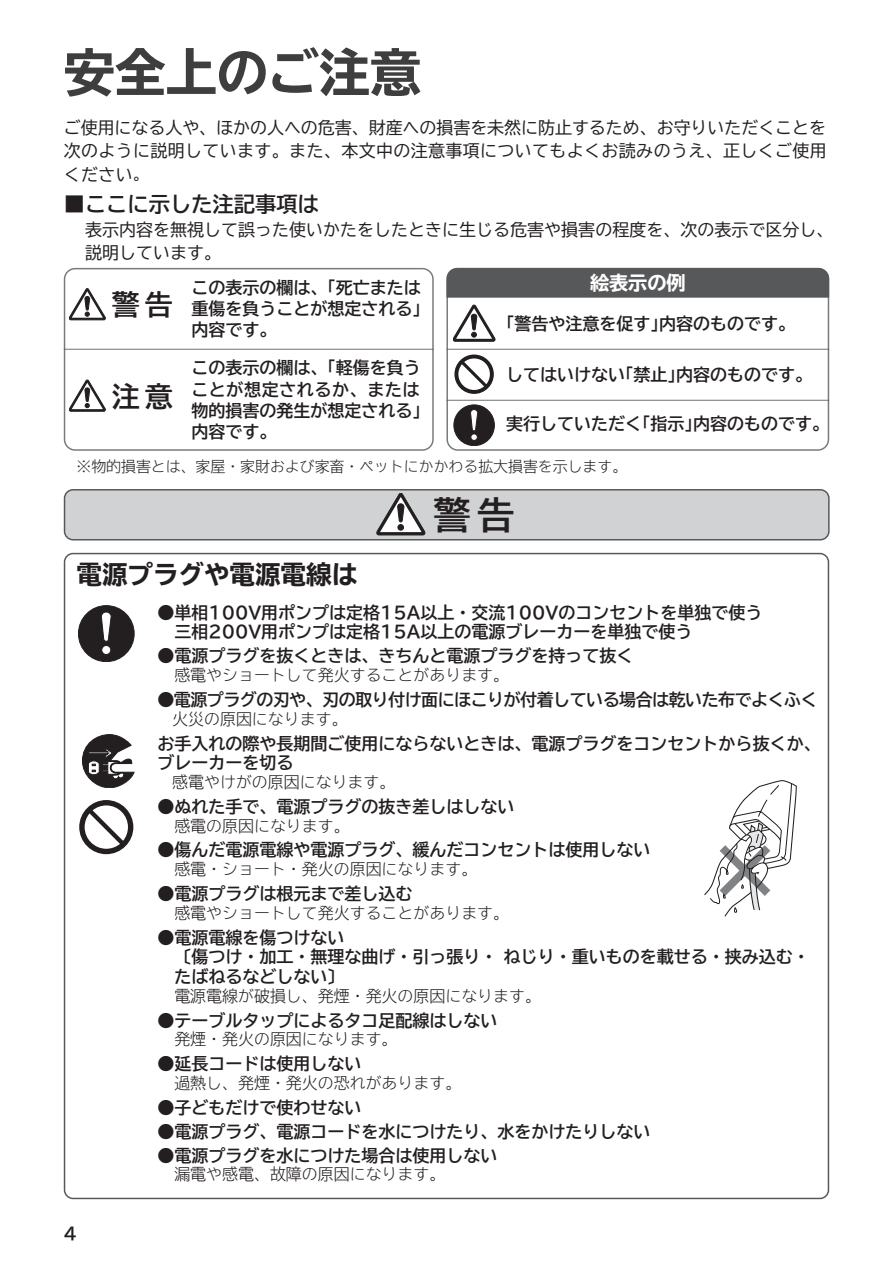
<style>
.page{position:relative;width:893px;height:1263px;background:#fff}
.page>*{position:absolute;margin:0;border:0;box-sizing:border-box;transform-origin:0 0}
.t1{font:700 expanded 51px "TBUD Go Std";color:#3e3e3f}
.t2{font:37.35px "TBUD Go Std Bold 90 pv RKSJ H";color:#231f20}
.t3{font:27.9px "TBUD Go Std Bold 90 pv RKSJ H";color:#231f20}
.t4{font:700 expanded 25.5px "TBUD Go Std";color:#231f20}
.t5{font:700 21.3px "TBUD Go Std";color:#231f20}
.t6{font:700 expanded 19.2px "TBUD Go Std";color:#fff}
.t7{font:700 16.95px/21.3px "TBUD Go Std";color:#231f20}
.t8{font:16.95px/23.4px "TBUD Go Std";color:#231f20;text-align:justify}
.t9{font:700 16.95px "TBUD Go Std";letter-spacing:-.03em;color:#231f20}
.t10{font:300 15.9px "TBUD Go Std Super";color:#231f20}
.t11{font:300 14.85px "TBUD Go Std Super";color:#231f20}
.s1{font-size:14.85px}
</style>
<div class="page">
<div style="left:64px;top:268px;width:370px;height:183px;border:1px solid #57585a;border-radius:11px"></div>
<hr style="left:64px;top:349px;width:370px;height:1px;background:#57585a">
<svg style="left:69px;top:288px;width:37px;height:32px"></svg>
<svg style="left:69px;top:380px;width:37px;height:32px"></svg>
<div style="left:446px;top:268px;width:383px;height:30px;background:#57585a"></div>
<hr style="left:446px;top:349px;width:383px;height:1px;background:#57585a">
<hr style="left:446px;top:400px;width:383px;height:1px;background:#57585a">
<svg style="left:453px;top:305px;width:42px;height:36px"></svg>
<svg style="left:454px;top:354px;width:40px;height:40px"></svg>
<svg style="left:454px;top:405px;width:40px;height:41px"></svg>
<div style="left:65px;top:490px;width:764px;height:50px;background:#d1d2d4;border-radius:9px"></div>
<div style="left:64px;top:489px;width:766px;height:51px;border:1px solid #57585a;border-radius:9px"></div>
<svg style="left:377px;top:493px;width:49px;height:42px"></svg>
<svg style="left:82px;top:734px;width:52px;height:54px"></svg>
<svg style="left:79px;top:800px;width:54px;height:54px"></svg>
<svg style="left:78px;top:605px;width:56px;height:57px"></svg>
<svg style="left:704px;top:780px;width:93px;height:137px"></svg>
<h1 class="t1" style="left:64px;top:44px;width:359px">安全上のご注意</h1>
<p class="t8" style="left:64px;top:116px;width:764px">ご使用になる人や、ほかの人への危害、財産への損害を未然に防止するため、お守りいただくことを次のように説明しています。また、本文中の注意事項についてもよくお読みのうえ、正しくご使用ください<span class="s1">。</span></p>
<p class="t5" style="left:64px;top:187px;width:257px">■ここに示した注記事項は</p>
<p class="t8" style="left:85px;top:218px;width:741px">表示内容を無視して誤った使いかたをしたときに生じる危害や損害の程度を、次の表示で区分し､説明しています。</p>
<p class="t7" style="left:191px;top:277px;width:240px">この表示の欄は、「死亡または重傷を負うことが想定される」内容です。</p>
<p class="t7" style="left:191px;top:357px;width:248px">この表示の欄は、「軽傷を負うことが想定されるか、または物的損害の発生が想定される」　内容です。</p>
<p class="t6" style="left:590px;top:272px;width:97px">絵表示の例</p>
<p class="t7" style="left:506px;top:313px;width:291px">｢警告や注意を促す｣内容のものです。</p>
<p class="t7" style="left:506px;top:364px;width:308px">してはいけない｢禁止｣内容のものです。</p>
<p class="t7" style="left:506px;top:413px;width:316px">実行していただく｢指示｣内容のものです｡</p>
<p class="t11" style="left:77px;top:454px;width:552px">※物的損害とは、家屋・家財および家畜・ペットにかかわる拡大損害を示します。</p>
<h2 class="t2" style="left:433px;top:484px;width:83px">警告</h2>
<h3 class="t4" style="left:77px;top:560px;width:282px">電源プラグや電源電線は</h3>
<p class="t7" style="left:157px;top:603px;width:607px;line-height:19.6px">●単相100V用ポンプは定格15A以上・交流100Vのコンセントを単独で使う　三相200V用ポンプは定格15A以上の電源ブレーカーを単独で使う</p>
<p class="t7" style="left:157px;top:646px;width:478px">●電源プラグを抜くときは、きちんと電源プラグを持って抜く</p>
<p class="t10" style="left:174px;top:662px;width:336px">感電やショートして発火することがあります。</p>
<p class="t9" style="left:157px;top:686px;width:662px">●電源プラグの刃や、刃の取り付け面にほこりが付着している場合は乾いた布でよくふく</p>
<p class="t10" style="left:172px;top:706px;width:177px">火災の原因になります。</p>
<p class="t7" style="left:157px;top:734px;width:665px;line-height:19.6px">お手入れの際や長期間ご使用にならないときは、電源プラグをコンセントから抜くか、ブレーカーを切る</p>
<p class="t10" style="left:172px;top:769px;width:225px">感電やけがの原因になります。</p>
<p class="t7" style="left:157px;top:796px;width:359px">●ぬれた手で、電源プラグの抜き差しはしない</p>
<p class="t10" style="left:174px;top:812px;width:177px">感電の原因になります。</p>
<p class="t7" style="left:157px;top:840px;width:495px">●傷んだ電源電線や電源プラグ、緩んだコンセントは使用しない</p>
<p class="t10" style="left:174px;top:856px;width:304px">感電・ショート・発火の原因になります。</p>
<p class="t7" style="left:157px;top:883px;width:257px">●電源プラグは根元まで差し込む</p>
<p class="t10" style="left:174px;top:900px;width:336px">感電やショートして発火することがあります。</p>
<p class="t7" style="left:174px;top:928px;width:637px;line-height:19.6px;text-indent:-17px">●電源電線を傷つけない<br>〔傷つけ・加工・無理な曲げ・引っ張り・ ねじり・重いものを載せる・挟み込む・たばねるなどしない〕</p>
<p class="t10" style="left:174px;top:982px;width:368px">電源電線が破損し、発煙・発火の原因になります。</p>
<p class="t7" style="left:157px;top:1010px;width:342px">●テーブルタップによるタコ足配線はしない</p>
<p class="t10" style="left:174px;top:1026px;width:225px">発煙・発火の原因になります。</p>
<p class="t7" style="left:157px;top:1053px;width:206px">●延長コードは使用しない</p>
<p class="t10" style="left:174px;top:1070px;width:289px">過熱し、発煙・発火の恐れがあります。</p>
<p class="t7" style="left:157px;top:1097px;width:206px">●子どもだけで使わせない</p>
<p class="t7" style="left:157px;top:1121px;width:495px">●電源プラグ、電源コードを水につけたり、水をかけたりしない</p>
<p class="t7" style="left:157px;top:1145px;width:342px">●電源プラグを水につけた場合は使用しない</p>
<p class="t10" style="left:174px;top:1161px;width:273px">漏電や感電、故障の原因になります。</p>
<h3 class="t3" style="left:112px;top:282px;width:62px">警告</h3>
<h3 class="t3" style="left:112px;top:373px;width:62px">注意</h3>
<p class="t7" style="left:64px;top:1223px;width:15px">4</p>
</div>
